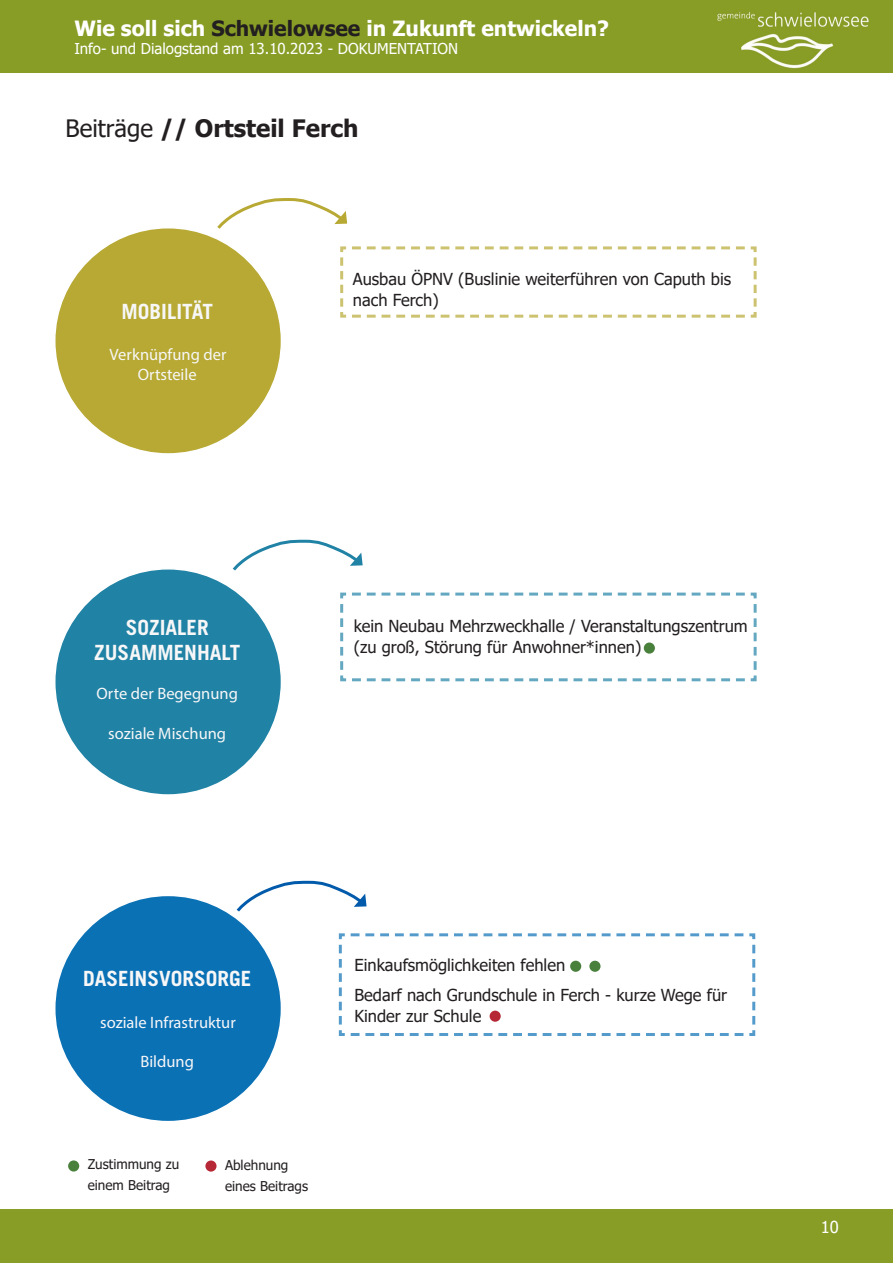
<style>
.page{position:relative;width:893px;height:1263px;background:#fff}
.page>*{position:absolute;margin:0;border:0;box-sizing:border-box;transform-origin:0 0}
.t1{font:700 24px "Tahoma";color:#231f20}
.t2{font:700 21px "Trade Gothic LT Std";color:#f7f7f8}
.t3{font:700 21px "Tahoma";color:#fff}
.t4{font:16.5px/21px "Tahoma";color:#231f20}
.t5{font:16.5px "Myriad Pro";color:#f7f7f8}
.t6{font:16.5px "Tahoma";color:#fff}
.t7{font:15px "Tahoma";color:#fff}
.t8{font:13.5px/21px "Tahoma";color:#231f20}
.s1{color:#231f20}
.s2{font-weight:400}
</style>
<div class="page">
<div style="left:0;top:0;width:893px;height:73px;background:#889d26"></div>
<div style="left:0;top:1209px;width:893px;height:54px;background:#889d26"></div>
<img style="left:717px;top:10px;width:153px;height:59px">
<svg style="left:338px;top:933px;width:418px;height:103px"></svg>
<div style="left:55px;top:895px;width:226px;height:226px;background:#0b71b5;border-radius:50%"></div>
<svg style="left:236px;top:880px;width:131px;height:32px"></svg>
<div style="left:55px;top:228px;width:226px;height:226px;background:#b7a933;border-radius:50%"></div>
<svg style="left:340px;top:246px;width:417px;height:72px"></svg>
<svg style="left:217px;top:198px;width:130px;height:31px"></svg>
<div style="left:55px;top:569px;width:226px;height:226px;background:#2082a5;border-radius:50%"></div>
<svg style="left:340px;top:592px;width:417px;height:90px"></svg>
<svg style="left:232px;top:539px;width:131px;height:32px"></svg>
<div style="left:644px;top:642px;width:11px;height:12px;background:#48803c;border-radius:50%"></div>
<div style="left:68px;top:1160px;width:11px;height:11px;background:#48803c;border-radius:50%"></div>
<div style="left:205px;top:1160px;width:12px;height:11px;background:#b72837;border-radius:50%"></div>
<div style="left:490px;top:1010px;width:11px;height:12px;background:#b72837;border-radius:50%"></div>
<div style="left:570px;top:961px;width:11px;height:11px;background:#48803c;border-radius:50%"></div>
<div style="left:589px;top:961px;width:11px;height:11px;background:#48803c;border-radius:50%"></div>
<p class="t3" style="left:74px;top:14px;width:536px">Wie soll sich <span class="s1">Schwielowsee</span> in Zukunft entwickeln?</p>
<p class="t7" style="left:74px;top:38px;width:385px">Info- und Dialogstand am 13.10.2023 - DOKUMENTATION</p>
<p class="t1" style="left:66px;top:112px;width:294px"><span class="s2">Beiträge</span> // Ortsteil Ferch</p>
<p class="t2" style="left:122px;top:298px;width:93px">MOBILITÄT</p>
<p class="t5" style="left:110px;top:344px;width:118px">Verknüpfung der</p>
<p class="t5" style="left:138px;top:364px;width:60px">Ortsteile</p>
<p class="t4" style="left:353px;top:269px;width:380px">Ausbau ÖPNV (Buslinie weiterführen von Caputh bis nach Ferch)</p>
<p class="t2" style="left:126px;top:614px;width:84px">SOZIALER</p>
<p class="t2" style="left:94px;top:639px;width:147px">ZUSAMMENHALT</p>
<p class="t5" style="left:97px;top:684px;width:143px">Orte der Begegnung</p>
<p class="t5" style="left:108px;top:723px;width:119px">soziale Mischung</p>
<p class="t4" style="left:354px;top:617px;width:396px">kein Neubau Mehrzweckhalle / Veranstaltungszentrum (zu groß, Störung für Anwohner*innen)</p>
<p class="t2" style="left:83px;top:966px;width:170px">DASEINSVORSORGE</p>
<p class="t5" style="left:100px;top:1012px;width:137px">soziale Infrastruktur</p>
<p class="t5" style="left:141px;top:1052px;width:55px">Bildung</p>
<p class="t8" style="left:88px;top:1154px;width:93px">Zustimmung zu einem Beitrag</p>
<p class="t8" style="left:225px;top:1155px;width:85px">Ablehnung eines Beitrags</p>
<p class="t4" style="left:354px;top:955px;width:212px">Einkaufsmöglichkeiten fehlen</p>
<p class="t4" style="left:354px;top:985px;width:374px">Bedarf nach Grundschule in Ferch - kurze Wege für<br>Kinder zur Schule</p>
<p class="t6" style="left:821px;top:1215px;width:20px">10</p>
</div>
